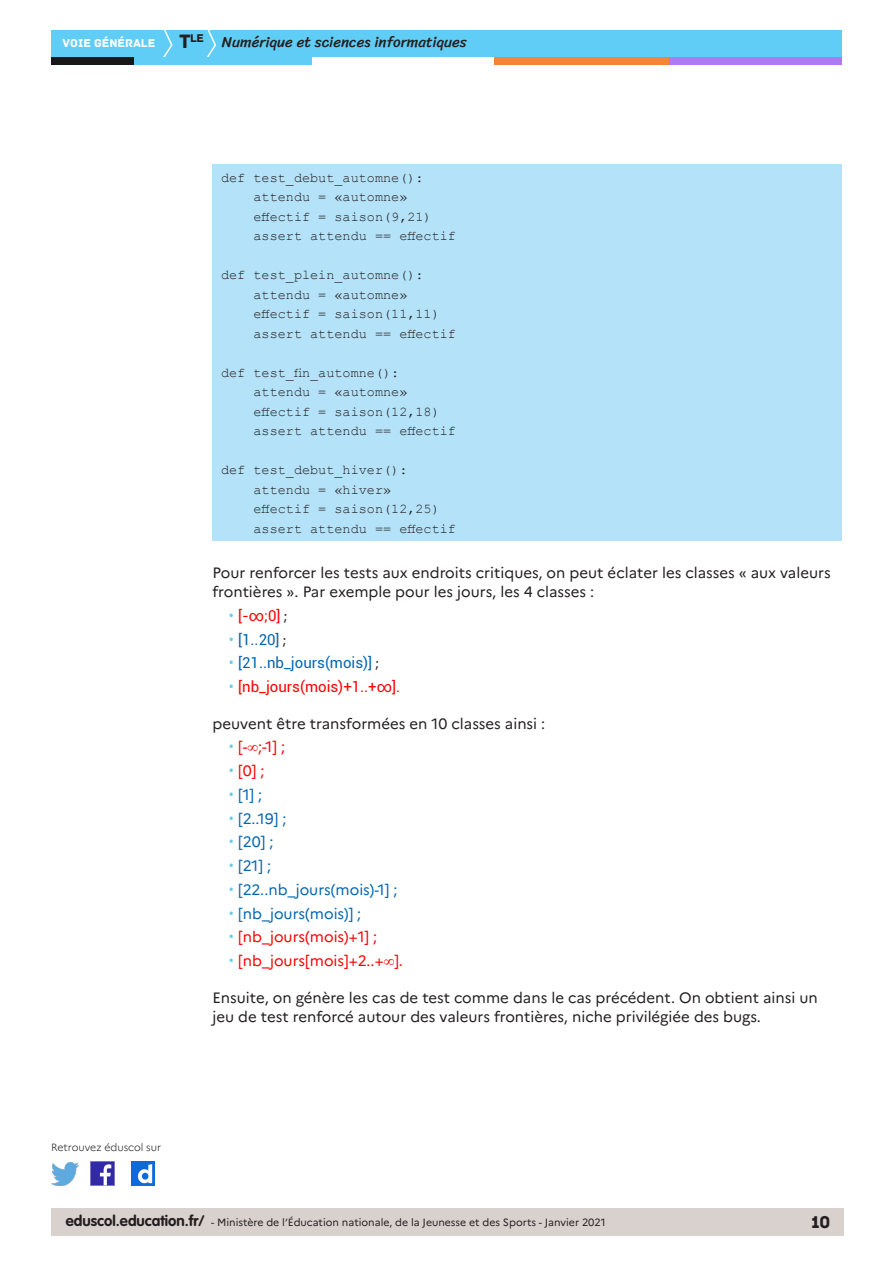
<style>
.page{position:relative;width:893px;height:1263px;background:#fff}
.page>*{position:absolute;margin:0;border:0;box-sizing:border-box;transform-origin:0 0}
.t1{font:18px "Archive";color:#231f20}
.Texte_courant{font:15px/19.5px "Marianne";color:#231f20}
.t2{font:15px "Marianne";color:#0066b3}
.t3{font:15px "Marianne";color:#f00}
.t4{font:15px "Sriracha";color:#231f20}
.t5{font:15px "Roboto";color:#f00}
.t6{font:15px "Roboto";color:#0066b3}
._08_txt_encadré{font:13.5px "Courier New";color:#231f20}
.t7{font:12px "Archive";color:#fff}
.t8{font:11.85px "Archive";color:#231f20}
.t9{font:10.5px "Marianne";color:#231f20}
.t10{font:300 10.5px "Marianne";color:#231f20}
.s1{font-size:20.4px}
.s2{color:#5fcdf5}
.s3{font-family:"Myriad Pro";color:#231f20}
.s4{font-family:"Roboto";color:#5fcdf5}
.s5{font-family:"VAG Rounded Std";font-weight:700;font-size:15px}
</style>
<div class="page">
<div style="left:51px;top:1209px;width:792px;height:27px;background:#d8d1ce"></div>
<div style="left:51px;top:30px;width:791px;height:27px;background:#5fcdf5"></div>
<svg style="left:163px;top:30px;width:10px;height:27px"></svg>
<svg style="left:207px;top:30px;width:9px;height:27px"></svg>
<div style="left:133px;top:57px;width:179px;height:8px;background:#5fcdf5"></div>
<div style="left:51px;top:57px;width:82px;height:8px;background:#141a1c"></div>
<div style="left:667px;top:57px;width:175px;height:8px;background:#b078f2"></div>
<div style="left:494px;top:57px;width:175px;height:8px;background:#f48437"></div>
<img style="left:91px;top:1162px;width:23px;height:23px">
<img style="left:51px;top:1163px;width:28px;height:22px">
<img style="left:132px;top:1162px;width:22px;height:23px">
<div style="left:213px;top:165px;width:629px;height:376px;background:#b4e3f9"></div>
<p class="t8" style="left:179px;top:31px;width:26px"><span class="s1">T</span>le</p>
<p class="t7" style="left:63px;top:36px;width:94px">VOIE GÉNÉRALE</p>
<p class="t4" style="left:222px;top:33px;width:246px">Numérique et sciences informatiques</p>
<p class="t10" style="left:51px;top:1141px;width:112px">Retrouvez éduscol sur</p>
<p class="_08_txt_encadré" style="left:221px;top:169px;width:204px">def test_debut_automne():</p>
<p class="_08_txt_encadré" style="left:254px;top:188px;width:155px">attendu = «automne»</p>
<p class="_08_txt_encadré" style="left:254px;top:208px;width:180px">effectif = saison(9,21)</p>
<p class="_08_txt_encadré" style="left:254px;top:227px;width:204px">assert attendu == effectif</p>
<p class="_08_txt_encadré" style="left:221px;top:266px;width:204px">def test_plein_automne():</p>
<p class="_08_txt_encadré" style="left:254px;top:286px;width:155px">attendu = «automne»</p>
<p class="_08_txt_encadré" style="left:254px;top:305px;width:188px">effectif = saison(11,11)</p>
<p class="_08_txt_encadré" style="left:254px;top:325px;width:204px">assert attendu == effectif</p>
<p class="_08_txt_encadré" style="left:221px;top:364px;width:180px">def test_fin_automne():</p>
<p class="_08_txt_encadré" style="left:254px;top:383px;width:155px">attendu = «automne»</p>
<p class="_08_txt_encadré" style="left:254px;top:403px;width:188px">effectif = saison(12,18)</p>
<p class="_08_txt_encadré" style="left:254px;top:422px;width:204px">assert attendu == effectif</p>
<p class="_08_txt_encadré" style="left:221px;top:461px;width:188px">def test_debut_hiver():</p>
<p class="_08_txt_encadré" style="left:254px;top:481px;width:139px">attendu = «hiver»</p>
<p class="_08_txt_encadré" style="left:254px;top:500px;width:188px">effectif = saison(12,25)</p>
<p class="_08_txt_encadré" style="left:254px;top:520px;width:204px">assert attendu == effectif</p>
<p class="Texte_courant" style="left:213px;top:562px;width:619px">Pour renforcer les tests aux endroits critiques, on peut éclater les classes « aux valeurs frontières ». Par exemple pour les jours, les 4 classes :</p>
<p class="t5" style="left:229px;top:605px;width:59px"><span class="s2">•</span> [-∞;0] <span class="s3">;</span></p>
<p class="t6" style="left:229px;top:629px;width:58px"><span class="s2">•</span> [1..20] <span class="s3">;</span></p>
<p class="t6" style="left:229px;top:652px;width:151px"><span class="s2">•</span> [21..nb_jours(mois)] <span class="s3">;</span></p>
<p class="t5" style="left:229px;top:676px;width:173px"><span class="s2">•</span> [nb_jours(mois)+1..+∞].</p>
<p class="Texte_courant" style="left:213px;top:713px;width:334px">peuvent être transformées en 10 classes ainsi :</p>
<p class="t3" style="left:229px;top:738px;width:58px"><span class="s4">•</span> [-∞;-1] ;</p>
<p class="t3" style="left:229px;top:762px;width:37px"><span class="s4">•</span> [0] ;</p>
<p class="t2" style="left:229px;top:785px;width:35px"><span class="s4">•</span> [1] ;</p>
<p class="t2" style="left:229px;top:809px;width:59px"><span class="s4">•</span> [2..19] ;</p>
<p class="t2" style="left:229px;top:833px;width:46px"><span class="s4">•</span> [20] ;</p>
<p class="t2" style="left:229px;top:857px;width:44px"><span class="s4">•</span> [21] ;</p>
<p class="t2" style="left:229px;top:880px;width:170px"><span class="s4">•</span> [22..nb_jours(mois)-1] ;</p>
<p class="t2" style="left:229px;top:904px;width:134px"><span class="s4">•</span> [nb_jours(mois)] ;</p>
<p class="t3" style="left:229px;top:928px;width:150px"><span class="s4">•</span> [nb_jours(mois)+1] ;</p>
<p class="t3" style="left:229px;top:952px;width:176px"><span class="s4">•</span> [nb_jours[mois]+2..+∞].</p>
<p class="Texte_courant" style="left:213px;top:987px;width:607px">Ensuite, on génère les cas de test comme dans le cas précédent. On obtient ainsi un jeu de test renforcé autour des valeurs frontières, niche privilégiée des bugs.</p>
<p class="t9" style="left:66px;top:1216px;width:541px"><span class="s5">eduscol.education.fr/</span> - Ministère de l’Éducation nationale, de la Jeunesse et des Sports - Janvier 2021</p>
<h1 class="t1" style="left:811px;top:1211px;width:21px">10</h1>
</div>
